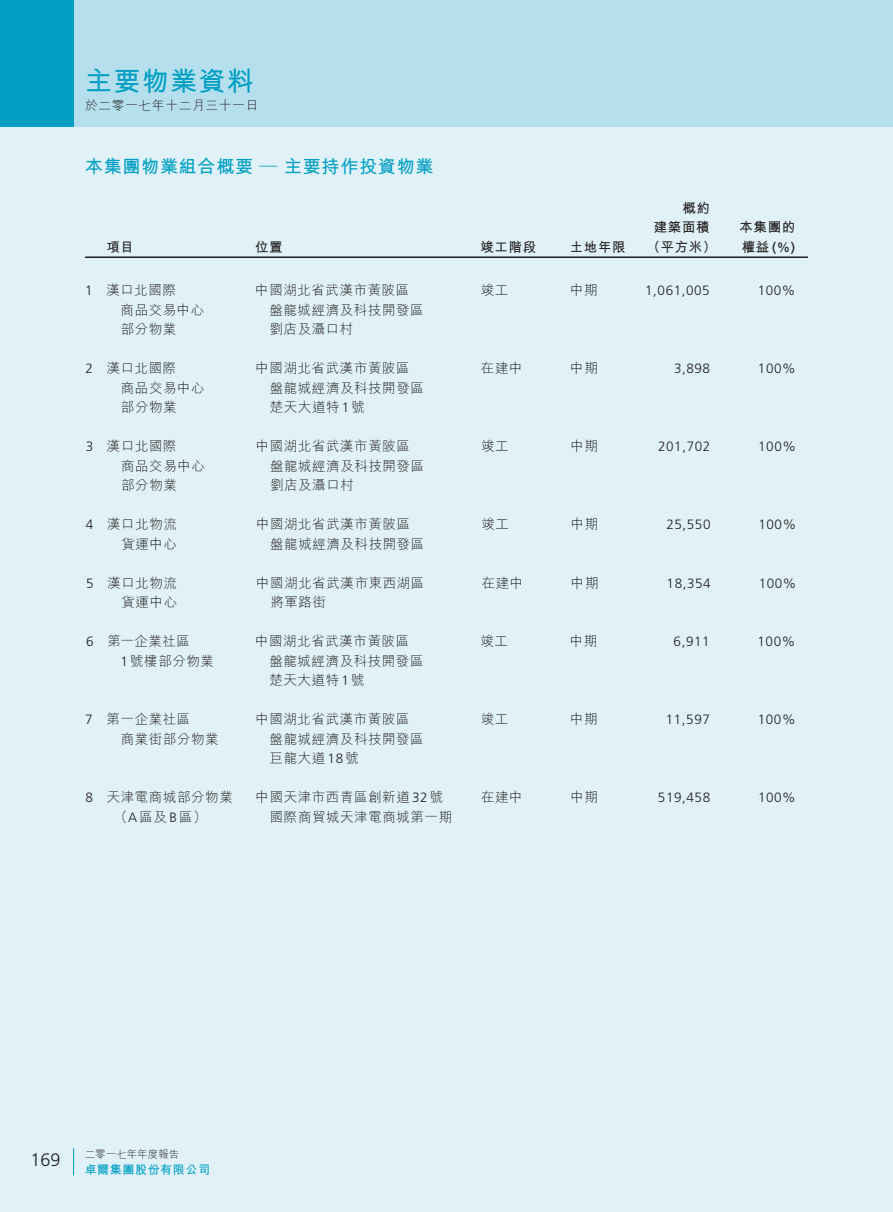
<style>
.page{position:relative;width:893px;height:1212px;background:#e0f2f7}
.page>*{position:absolute;margin:0;border:0;box-sizing:border-box;transform-origin:0 0}
.t1{font:700 27px "M Hei HK";letter-spacing:.05em;color:#009fc3}
.t2{font:700 18px "M Hei HK";letter-spacing:.04em;color:#009fc3}
.t3{font:300 18px "Frutiger LT Std";color:#231f20}
.t4{font:300 13.5px "M Hei HK";letter-spacing:.04em;color:#231f20}
.t5{font:300 13.5px "Frutiger LT Std";letter-spacing:.04em;color:#231f20}
.t6{font:700 13.5px "M Hei HK";letter-spacing:.04em;color:#231f20}
.t7{font:13.5px "Frutiger LT Std";color:#231f20}
.t8{font:300 12.75px "M Hei HK";letter-spacing:.05em;color:#231f20}
.t9{font:700 12px "M Hei HK";letter-spacing:.05em;color:#009fc3}
.t10{font:300 10.5px "M Hei HK";color:#231f20}
.s1{font-family:"Frutiger LT Std"}
.s2{font-family:"M Hei HK";font-weight:700}
</style>
<div class="page">
<div style="left:0;top:0;width:893px;height:127px;background:#b6dfed"></div>
<div style="left:0;top:0;width:73px;height:127px;background:#009fc3"></div>
<svg style="left:73px;top:1148px;width:1px;height:27px"></svg>
<hr style="left:85px;top:256px;width:723px;height:2px;background:#231f20">
<h1 class="t1" style="left:85px;top:61px;width:170px">主要物業資料</h1>
<p class="t8" style="left:85px;top:96px;width:175px">於二零一七年十二月三十一日</p>
<h2 class="t2" style="left:85px;top:154px;width:350px">本集團物業組合概要 — 主要持作投資物業</h2>
<p class="t6" style="left:106px;top:237px;width:29px">項目</p>
<p class="t6" style="left:255px;top:237px;width:29px">位置</p>
<p class="t5" style="left:85px;top:283px;width:9px">1</p>
<p class="t4" style="left:106px;top:281px;width:71px">漢口北國際</p>
<p class="t4" style="left:255px;top:281px;width:156px">中國湖北省武漢市黃陂區</p>
<p class="t4" style="left:121px;top:300px;width:85px">商品交易中心</p>
<p class="t4" style="left:269px;top:300px;width:156px">盤龍城經濟及科技開發區</p>
<p class="t4" style="left:121px;top:320px;width:57px">部分物業</p>
<p class="t4" style="left:270px;top:320px;width:85px">劉店及灄口村</p>
<p class="t5" style="left:85px;top:361px;width:9px">2</p>
<p class="t4" style="left:107px;top:359px;width:71px">漢口北國際</p>
<p class="t4" style="left:256px;top:359px;width:156px">中國湖北省武漢市黃陂區</p>
<p class="t4" style="left:121px;top:378px;width:85px">商品交易中心</p>
<p class="t4" style="left:270px;top:378px;width:156px">盤龍城經濟及科技開發區</p>
<p class="t4" style="left:121px;top:398px;width:57px">部分物業</p>
<p class="t4" style="left:270px;top:398px;width:97px">楚天大道特 <span class="s1">1</span> 號</p>
<p class="t5" style="left:86px;top:439px;width:9px">3</p>
<p class="t4" style="left:107px;top:437px;width:71px">漢口北國際</p>
<p class="t4" style="left:256px;top:437px;width:156px">中國湖北省武漢市黃陂區</p>
<p class="t4" style="left:121px;top:456px;width:85px">商品交易中心</p>
<p class="t4" style="left:270px;top:456px;width:156px">盤龍城經濟及科技開發區</p>
<p class="t4" style="left:121px;top:476px;width:57px">部分物業</p>
<p class="t4" style="left:270px;top:476px;width:85px">劉店及灄口村</p>
<p class="t5" style="left:86px;top:517px;width:9px">4</p>
<p class="t4" style="left:107px;top:515px;width:71px">漢口北物流</p>
<p class="t4" style="left:256px;top:515px;width:156px">中國湖北省武漢市黃陂區</p>
<p class="t4" style="left:121px;top:534px;width:57px">貨運中心</p>
<p class="t4" style="left:270px;top:534px;width:156px">盤龍城經濟及科技開發區</p>
<p class="t5" style="left:86px;top:575px;width:9px">5</p>
<p class="t4" style="left:107px;top:573px;width:71px">漢口北物流</p>
<p class="t4" style="left:256px;top:573px;width:170px">中國湖北省武漢市東西湖區</p>
<p class="t4" style="left:122px;top:593px;width:57px">貨運中心</p>
<p class="t4" style="left:270px;top:593px;width:57px">將軍路街</p>
<p class="t5" style="left:86px;top:634px;width:9px">6</p>
<p class="t4" style="left:108px;top:632px;width:84px">第一企業社區</p>
<p class="t4" style="left:255px;top:632px;width:156px">中國湖北省武漢市黃陂區</p>
<p class="t4" style="left:120px;top:651px;width:95px"><span class="s1">1</span>號樓部分物業</p>
<p class="t4" style="left:269px;top:651px;width:156px">盤龍城經濟及科技開發區</p>
<p class="t4" style="left:269px;top:671px;width:97px">楚天大道特<span class="s1">1</span> 號</p>
<p class="t5" style="left:85px;top:712px;width:9px">7</p>
<p class="t4" style="left:107px;top:710px;width:85px">第一企業社區</p>
<p class="t4" style="left:255px;top:710px;width:156px">中國湖北省武漢市黃陂區</p>
<p class="t4" style="left:121px;top:729px;width:99px">商業街部分物業</p>
<p class="t4" style="left:270px;top:729px;width:156px">盤龍城經濟及科技開發區</p>
<p class="t4" style="left:270px;top:749px;width:91px">巨龍大道<span class="s1">18</span> 號</p>
<p class="t5" style="left:86px;top:790px;width:9px">8</p>
<p class="t4" style="left:107px;top:788px;width:128px">天津電商城部分物業</p>
<p class="t4" style="left:256px;top:788px;width:189px">中國天津市西青區創新道 <span class="s1">32</span> 號</p>
<p class="t4" style="left:114px;top:807px;width:94px">（<span class="s1">A</span>區及<span class="s1">B</span>區）</p>
<p class="t4" style="left:270px;top:807px;width:184px">國際商貿城天津電商城第一期</p>
<p class="t6" style="left:481px;top:237px;width:57px">竣工階段</p>
<p class="t4" style="left:481px;top:281px;width:29px">竣工</p>
<p class="t4" style="left:481px;top:359px;width:43px">在建中</p>
<p class="t4" style="left:481px;top:437px;width:29px">竣工</p>
<p class="t4" style="left:481px;top:515px;width:29px">竣工</p>
<p class="t4" style="left:482px;top:573px;width:43px">在建中</p>
<p class="t4" style="left:481px;top:632px;width:29px">竣工</p>
<p class="t4" style="left:481px;top:710px;width:29px">竣工</p>
<p class="t4" style="left:481px;top:788px;width:43px">在建中</p>
<p class="t6" style="left:683px;top:198px;width:29px">概約</p>
<p class="t6" style="left:654px;top:217px;width:57px">建築面積</p>
<p class="t6" style="left:739px;top:217px;width:57px">本集團的</p>
<p class="t6" style="left:570px;top:237px;width:57px">土地年限</p>
<p class="t6" style="left:647px;top:237px;width:71px">（平方米）</p>
<p class="t7" style="left:742px;top:239px;width:55px"><span class="s2">權益</span> %) (</p>
<p class="t4" style="left:570px;top:281px;width:29px">中期</p>
<p class="t5" style="left:645px;top:283px;width:66px">1,061,005</p>
<p class="t5" style="left:758px;top:283px;width:39px">100%</p>
<p class="t4" style="left:570px;top:359px;width:29px">中期</p>
<p class="t5" style="left:674px;top:361px;width:38px">3,898</p>
<p class="t5" style="left:758px;top:361px;width:39px">100%</p>
<p class="t4" style="left:570px;top:437px;width:29px">中期</p>
<p class="t5" style="left:658px;top:439px;width:54px">201,702</p>
<p class="t5" style="left:758px;top:439px;width:39px">100%</p>
<p class="t4" style="left:571px;top:515px;width:29px">中期</p>
<p class="t5" style="left:666px;top:517px;width:46px">25,550</p>
<p class="t5" style="left:758px;top:517px;width:39px">100%</p>
<p class="t4" style="left:571px;top:573px;width:29px">中期</p>
<p class="t5" style="left:667px;top:575px;width:46px">18,354</p>
<p class="t5" style="left:759px;top:575px;width:39px">100%</p>
<p class="t4" style="left:570px;top:632px;width:29px">中期</p>
<p class="t5" style="left:674px;top:634px;width:38px">6,911</p>
<p class="t5" style="left:758px;top:634px;width:39px">100%</p>
<p class="t4" style="left:570px;top:710px;width:29px">中期</p>
<p class="t5" style="left:666px;top:712px;width:46px">11,597</p>
<p class="t5" style="left:758px;top:712px;width:39px">100%</p>
<p class="t4" style="left:570px;top:788px;width:29px">中期</p>
<p class="t5" style="left:658px;top:790px;width:54px">519,458</p>
<p class="t5" style="left:758px;top:790px;width:39px">100%</p>
<h2 class="t3" style="left:31px;top:1150px;width:32px">169</h2>
<p class="t10" style="left:85px;top:1147px;width:96px">二零一七年年度報告</p>
<p class="t9" style="left:85px;top:1161px;width:127px">卓爾集團股份有限公司</p>
</div>
